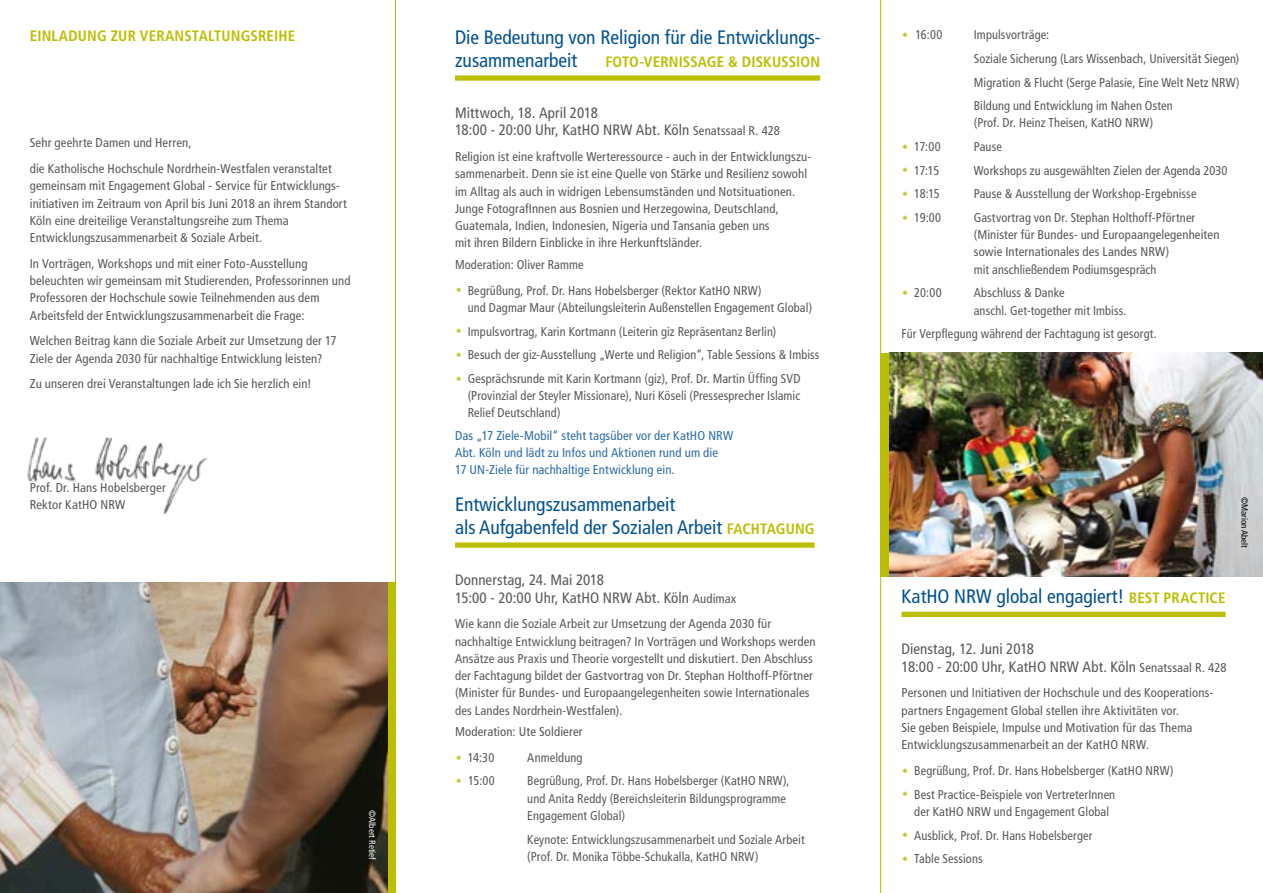
<style>
.page{position:relative;width:1263px;height:893px;background:#fff}
.page>*{position:absolute;margin:0;border:0;box-sizing:border-box;transform-origin:0 0}
.t1{font:condensed 19.5px/22.5px "Frutiger LT Std";color:#005191}
.t2{font:condensed 15px/17.2px "Frutiger LT Std";letter-spacing:.005em;color:#575756}
.t3{font:700 condensed 15px "Frutiger LT Std";letter-spacing:.01em;color:#bcbe00}
.t4{font:condensed 12.75px/17.2px "Frutiger LT Std";letter-spacing:.01em;color:#575756}
.t5{font:condensed 12.75px/17.2px "Frutiger LT Std";letter-spacing:.01em;color:#2c6ba5}
.t6{font:condensed 9px "Frutiger LT Std";color:#fff}
.t7{font:condensed 9px "Frutiger LT Std";color:#000}
.s1{font-size:12.75px}
.s2{font-weight:700;font-size:15px;color:#bcbe00}
</style>
<div class="page">
<img style="left:27px;top:437px;width:181px;height:78px">
<div style="left:455px;top:75px;width:365px;height:6px;background:#bcbe00"></div>
<div style="left:455px;top:542px;width:360px;height:6px;background:#bcbe00"></div>
<div style="left:901px;top:612px;width:324px;height:5px;background:#bcbe00"></div>
<img style="left:0;top:583px;width:388px;height:310px">
<hr style="left:395px;top:0;width:1px;height:893px;background:#bcbe00">
<div style="left:388px;top:583px;width:7px;height:310px;background:#bcbe00"></div>
<hr style="left:880px;top:0;width:1px;height:893px;background:#bcbe00">
<img style="left:889px;top:353px;width:374px;height:223px">
<div style="left:880px;top:353px;width:9px;height:223px;background:#bcbe00"></div>
<p class="t3" style="left:30px;top:27px;width:267px">EINLADUNG ZUR VERANSTALTUNGSREIHE</p>
<p class="t4" style="left:30px;top:130px;width:304px;line-height:25.8px">Sehr geehrte Damen und Herren,<br>die Katholische Hochschule Nordrhein-Westfalen veranstaltet</p>
<p class="t4" style="left:30px;top:177px;width:319px">gemeinsam mit Engagement Global - Service für Entwicklungs&shy;initiativen im Zeitraum von April bis Juni 2018 an ihrem Standort Köln eine dreiteilige Veranstaltungsreihe zum Thema Entwicklungszusammenarbeit &amp; Soziale Arbeit.</p>
<p class="t4" style="left:30px;top:255px;width:322px">In Vorträgen, Workshops und mit einer Foto-Ausstellung beleuchten wir gemeinsam mit Studierenden, Professorinnen und Professoren der Hochschule sowie Teilnehmenden aus dem Arbeitsfeld der Entwicklungszusammenarbeit die Frage:</p>
<p class="t4" style="left:30px;top:332px;width:308px">Welchen Beitrag kann die Soziale Arbeit zur Umsetzung der 17<br>Ziele der Agenda 2030 für nachhaltige Entwicklung leisten?</p>
<p class="t4" style="left:30px;top:375px;width:283px">Zu unseren drei Veranstaltungen lade ich Sie herzlich ein!</p>
<p class="t4" style="left:30px;top:479px;width:138px">Prof. Dr. Hans Hobelsberger<br>Rektor KatHO NRW</p>
<p class="t6" style="left:377px;top:810px;width:52px;rotate:90deg">©Albert Retief</p>
<h1 class="t1" style="left:455px;top:27px;width:367px">Die Bedeutung von Religion für die Entwicklungs&shy;zusammenarbeit</h1>
<p class="t3" style="left:605px;top:53px;width:216px">FOTO-VERNISSAGE &amp; DISKUSSION</p>
<p class="t2" style="left:455px;top:104px;width:327px">Mittwoch, 18. April 2018<br>18:00 - 20:00 Uhr, KatHO NRW Abt. Köln <span class="s1">Senatssaal R. 428</span></p>
<p class="t4" style="left:455px;top:148px;width:358px">Religion ist eine kraftvolle Werteressource - auch in der Entwicklungszu&shy;sammenarbeit. Denn sie ist eine Quelle von Stärke und Resilienz sowohl im Alltag als auch in widrigen Lebensumständen und Notsituationen.<br>Junge FotografInnen aus Bosnien und Herzegowina, Deutschland, Guatemala, Indien, Indonesien, Nigeria und Tansania geben uns<br>mit ihren Bildern Einblicke in ihre Herkunftsländer.</p>
<p class="t4" style="left:468px;top:252px;width:295px;line-height:25.8px;text-indent:-13px">Moderation: Oliver Ramme<br>Begrüßung, Prof. Dr. Hans Hobelsberger (Rektor KatHO NRW)</p>
<p class="t4" style="left:468px;top:296px;width:353px;line-height:23.7px">und Dagmar Maur (Abteilungsleiterin Außenstellen Engagement Global)<br>Impulsvortrag, Karin Kortmann (Leiterin giz Repräsentanz Berlin)<br>Besuch der giz-Ausstellung „Werte und Religion“, Table Sessions &amp; Imbiss Gesprächsrunde mit Karin Kortmann (giz), Prof. Dr. Martin Üffing SVD</p>
<p class="t4" style="left:468px;top:387px;width:334px">(Provinzial der Steyler Missionare), Nuri Köseli (Pressesprecher Islamic<br>Relief Deutschland)</p>
<p class="t5" style="left:455px;top:427px;width:280px">Das „17 Ziele-Mobil“ steht tagsüber vor der KatHO NRW<br>Abt. Köln und lädt zu Infos und Aktionen rund um die<br>17 UN-Ziele für nachhaltige Entwicklung ein.</p>
<h1 class="t1" style="left:455px;top:494px;width:361px">Entwicklungszusammenarbeit<br>als Aufgabenfeld der Sozialen Arbeit <span class="s2">FACHTAGUNG</span></h1>
<p class="t2" style="left:455px;top:571px;width:283px">Donnerstag, 24. Mai 2018<br>15:00 - 20:00 Uhr, KatHO NRW Abt. Köln <span class="s1">Audimax</span></p>
<p class="t4" style="left:455px;top:615px;width:362px">Wie kann die Soziale Arbeit zur Umsetzung der Agenda 2030 für nachhaltige Entwicklung beitragen? In Vorträgen und Workshops werden Ansätze aus Praxis und Theorie vorgestellt und diskutiert. Den Abschluss der Fachtagung bildet der Gastvortrag von Dr. Stephan Holthoff-Pförtner (Minister für Bundes- und Europaangelegenheiten sowie Internationales des Landes Nordrhein-Westfalen).</p>
<p class="t4" style="left:468px;top:719px;width:116px;line-height:25.8px;text-indent:-13px">Moderation: Ute Soldierer<br>14:30</p>
<p class="t4" style="left:527px;top:749px;width:57px">Anmeldung</p>
<p class="t4" style="left:468px;top:772px;width:28px">15:00</p>
<p class="t4" style="left:527px;top:772px;width:264px">Begrüßung, Prof. Dr. Hans Hobelsberger (KatHO NRW), und Anita Reddy (Bereichsleiterin Bildungsprogramme<br>Engagement Global)</p>
<p class="t4" style="left:527px;top:831px;width:279px">Keynote: Entwicklungszusammenarbeit und Soziale Arbeit (Prof. Dr. Monika Többe-Schukalla, KatHO NRW)</p>
<p class="t4" style="left:915px;top:26px;width:28px">16:00</p>
<p class="t4" style="left:974px;top:23px;width:267px;line-height:23.7px">Impulsvorträge:<br>Soziale Sicherung (Lars Wissenbach, Universität Siegen)<br>Migration &amp; Flucht (Serge Palasie, Eine Welt Netz NRW)<br>Bildung und Entwicklung im Nahen Osten</p>
<p class="t4" style="left:974px;top:115px;width:181px">(Prof. Dr. Heinz Theisen, KatHO NRW)</p>
<p class="t4" style="left:914px;top:138px;width:28px">17:00</p>
<p class="t4" style="left:974px;top:138px;width:30px">Pause</p>
<p class="t4" style="left:914px;top:162px;width:27px">17:15</p>
<p class="t4" style="left:974px;top:162px;width:255px">Workshops zu ausgewählten Zielen der Agenda 2030</p>
<p class="t4" style="left:914px;top:185px;width:27px">18:15</p>
<p class="t4" style="left:974px;top:185px;width:224px">Pause &amp; Ausstellung der Workshop-Ergebnisse</p>
<p class="t4" style="left:914px;top:209px;width:28px">19:00</p>
<p class="t4" style="left:974px;top:209px;width:247px">Gastvortrag von Dr. Stephan Holthoff-Pförtner (Minister für Bundes- und Europaangelegenheiten sowie Internationales des Landes NRW)<br>mit anschließendem Podiumsgespräch</p>
<p class="t4" style="left:914px;top:284px;width:29px">20:00</p>
<p class="t4" style="left:974px;top:284px;width:154px">Abschluss &amp; Danke<br>anschl. Get-together mit Imbiss.</p>
<p class="t4" style="left:901px;top:325px;width:257px">Für Verpflegung während der Fachtagung ist gesorgt.</p>
<p class="t7" style="left:1250px;top:497px;width:53px;rotate:90deg">©Marion Abelt</p>
<h1 class="t1" style="left:901px;top:585px;width:326px">KatHO NRW global engagiert! <span class="s2">BEST PRACTICE</span></h1>
<p class="t2" style="left:901px;top:641px;width:327px">Dienstag, 12. Juni 2018<br>18:00 - 20:00 Uhr, KatHO NRW Abt. Köln <span class="s1">Senatssaal R. 428</span></p>
<p class="t4" style="left:901px;top:684px;width:313px">Personen und Initiativen der Hochschule und des Kooperations&shy;partners Engagement Global stellen ihre Aktivitäten vor.<br>Sie geben Beispiele, Impulse und Motivation für das Thema Entwicklungszusammenarbeit an der KatHO NRW.</p>
<p class="t4" style="left:914px;top:759px;width:261px;line-height:23.7px">Begrüßung, Prof. Dr. Hans Hobelsberger (KatHO NRW)<br>Best Practice-Beispiele von VertreterInnen</p>
<p class="t4" style="left:914px;top:800px;width:196px;line-height:23.7px">der KatHO NRW und Engagement Global<br>Ausblick, Prof. Dr. Hans Hobelsberger<br>Table Sessions</p>
</div>
